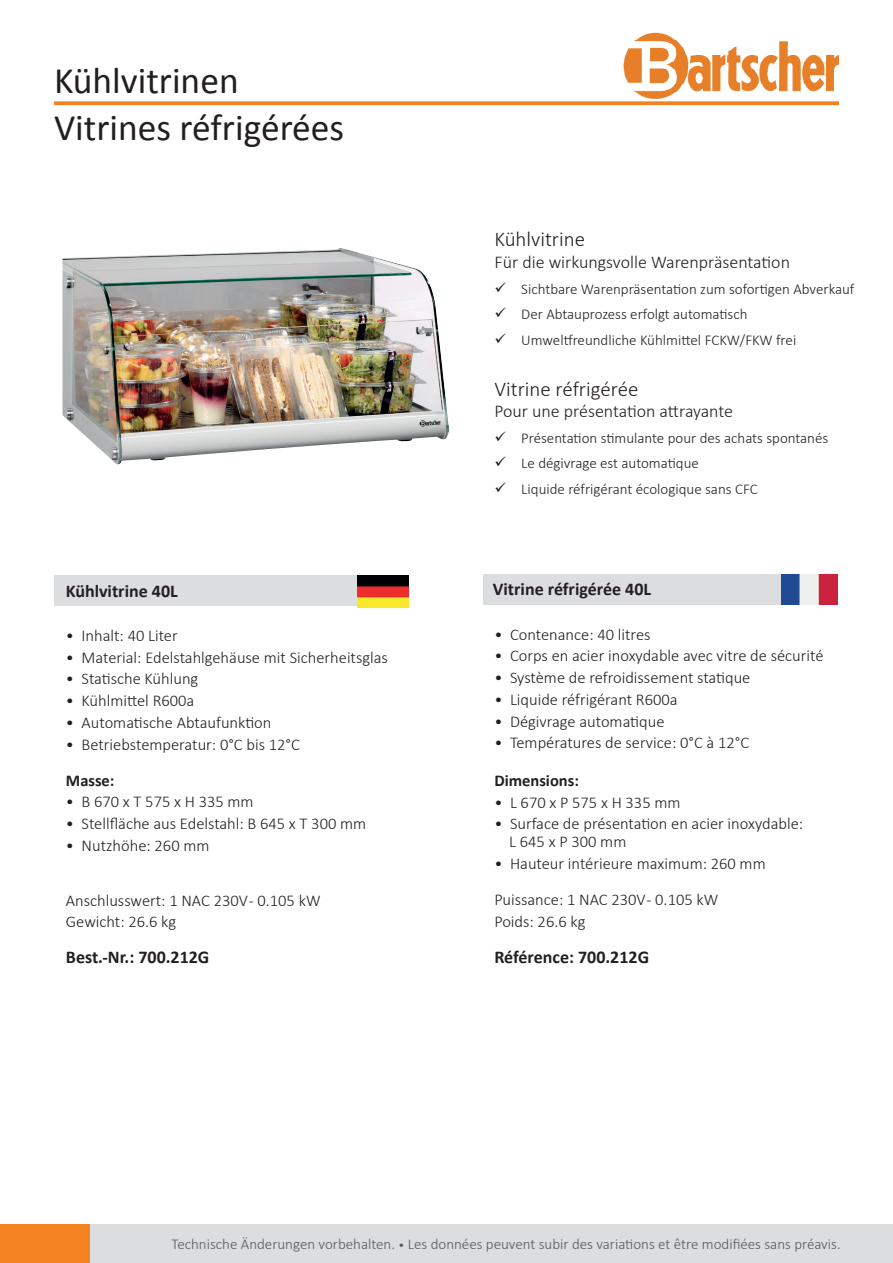
<style>
.page{position:relative;width:893px;height:1263px;background:#fff}
.page>*{position:absolute;margin:0;border:0;box-sizing:border-box;transform-origin:0 0}
.t1{font:37.5px/46.8px "Calibri";color:#231f20}
.t2{font:300 21px "Calibri";color:#231f20}
.t3{font:700 18px "Calibri";color:#231f20}
.t4{font:300 18px "Calibri";color:#231f20}
.t5{font:300 16.5px/21.8px "Calibri";color:#231f20}
.t6{font:700 16.5px "Calibri";color:#231f20}
.t7{font:300 15px "Calibri";color:#231f20}
.t8{font:300 15px "Calibri";color:#57585a}
.s1{font-size:12px}
</style>
<div class="page">
<div style="left:0;top:1224px;width:893px;height:39px;background:#dcdddf"></div>
<div style="left:0;top:1224px;width:89px;height:39px;background:#f58220"></div>
<svg style="left:54px;top:101px;width:785px;height:4px;background:#f58c33"></svg>
<div style="left:484px;top:575px;width:354px;height:30px;background:#dcdddf"></div>
<div style="left:54px;top:576px;width:354px;height:30px;background:#dcdddf"></div>
<img style="left:357px;top:576px;width:51px;height:31px">
<img style="left:781px;top:575px;width:56px;height:30px">
<img style="left:623px;top:33px;width:216px;height:66px">
<img style="left:63px;top:248px;width:386px;height:216px">
<h1 class="t1" style="left:54px;top:57px;width:292px">Kühlvitrinen<br>Vitrines réfrigérées</h1>
<p class="t2" style="left:494px;top:226px;width:92px">Kühlvitrine</p>
<p class="t4" style="left:494px;top:251px;width:297px">Für die wirkungsvolle Warenpräsentation</p>
<p class="t7" style="left:494px;top:279px;width:361px">✓ Sichtbare Warenpräsentation zum sofortigen Abverkauf</p>
<p class="t7" style="left:494px;top:305px;width:255px">✓ Der Abtauprozess erfolgt automatisch</p>
<p class="t7" style="left:494px;top:330px;width:303px">✓ Umweltfreundliche Kühlmittel FCKW/FKW frei</p>
<p class="t2" style="left:494px;top:376px;width:146px">Vitrine réfrigérée</p>
<p class="t4" style="left:494px;top:400px;width:240px">Pour une présentation attrayante</p>
<p class="t7" style="left:494px;top:428px;width:335px">✓ Présentation stimulante pour des achats spontanés</p>
<p class="t7" style="left:494px;top:454px;width:206px">✓ Le dégivrage est automatique</p>
<p class="t7" style="left:494px;top:479px;width:265px">✓ Liquide réfrigérant écologique sans CFC</p>
<p class="t3" style="left:66px;top:579px;width:114px">Kühlvitrine 40L</p>
<p class="t3" style="left:493px;top:578px;width:160px">Vitrine réfrigérée 40L</p>
<p class="t5" style="left:66px;top:624px;width:113px">• Inhalt: 40 Liter</p>
<p class="t5" style="left:66px;top:646px;width:324px">• Material: Edelstahlgehäuse mit Sicherheitsglas</p>
<p class="t5" style="left:66px;top:668px;width:134px">• Statische Kühlung</p>
<p class="t5" style="left:66px;top:690px;width:130px">• Kühlmittel R600a</p>
<p class="t5" style="left:66px;top:711px;width:207px">• Automatische Abtaufunktion</p>
<p class="t5" style="left:66px;top:733px;width:236px">• Betriebstemperatur: 0°C bis 12°C</p>
<p class="t6" style="left:66px;top:770px;width:50px">Masse:</p>
<p class="t5" style="left:66px;top:791px;width:189px">• B 670 x T 575 x H 335 mm</p>
<p class="t5" style="left:66px;top:813px;width:302px">• Stellfläche aus Edelstahl: B 645 x T 300 mm</p>
<p class="t5" style="left:66px;top:834px;width:145px">• Nutzhöhe: 260 mm</p>
<p class="t5" style="left:494px;top:623px;width:158px">• Contenance: 40 litres</p>
<p class="t5" style="left:494px;top:645px;width:331px">• Corps en acier inoxydable avec vitre de sécurité</p>
<p class="t5" style="left:494px;top:667px;width:258px">• Système de refroidissement statique</p>
<p class="t5" style="left:494px;top:688px;width:185px">• Liquide réfrigérant R600a</p>
<p class="t5" style="left:494px;top:710px;width:172px">• Dégivrage automatique</p>
<p class="t5" style="left:494px;top:732px;width:256px">• Températures de service: 0°C à 12°C</p>
<p class="t6" style="left:494px;top:770px;width:86px">Dimensions:</p>
<p class="t5" style="left:494px;top:791px;width:188px">• L 670 x P 575 x H 335 mm</p>
<p class="t5" style="left:509px;top:815px;width:295px;line-height:18px;text-indent:-15px">• Surface de présentation en acier inoxydable:<br>L 645 x P 300 mm</p>
<p class="t5" style="left:494px;top:845px;width:273px;line-height:36px">• Hauteur intérieure maximum: 260 mm<br>Puissance: 1 NAC 230V - 0.105 kW</p>
<p class="t5" style="left:494px;top:910px;width:93px">Poids: 26.6 kg</p>
<p class="t3" style="left:494px;top:945px;width:156px">Référence: 700.212G</p>
<p class="t5" style="left:66px;top:889px;width:256px">Anschlusswert: 1 NAC 230V - 0.105 kW<br>Gewicht: 26.6 kg</p>
<p class="t3" style="left:66px;top:946px;width:145px">Best.-Nr.: 700.212G</p>
<p class="t8" style="left:171px;top:1234px;width:671px">Technische Änderungen vorbehalten. <span class="s1">•</span> Les données peuvent subir des variations et être modifiées sans préavis.</p>
</div>
